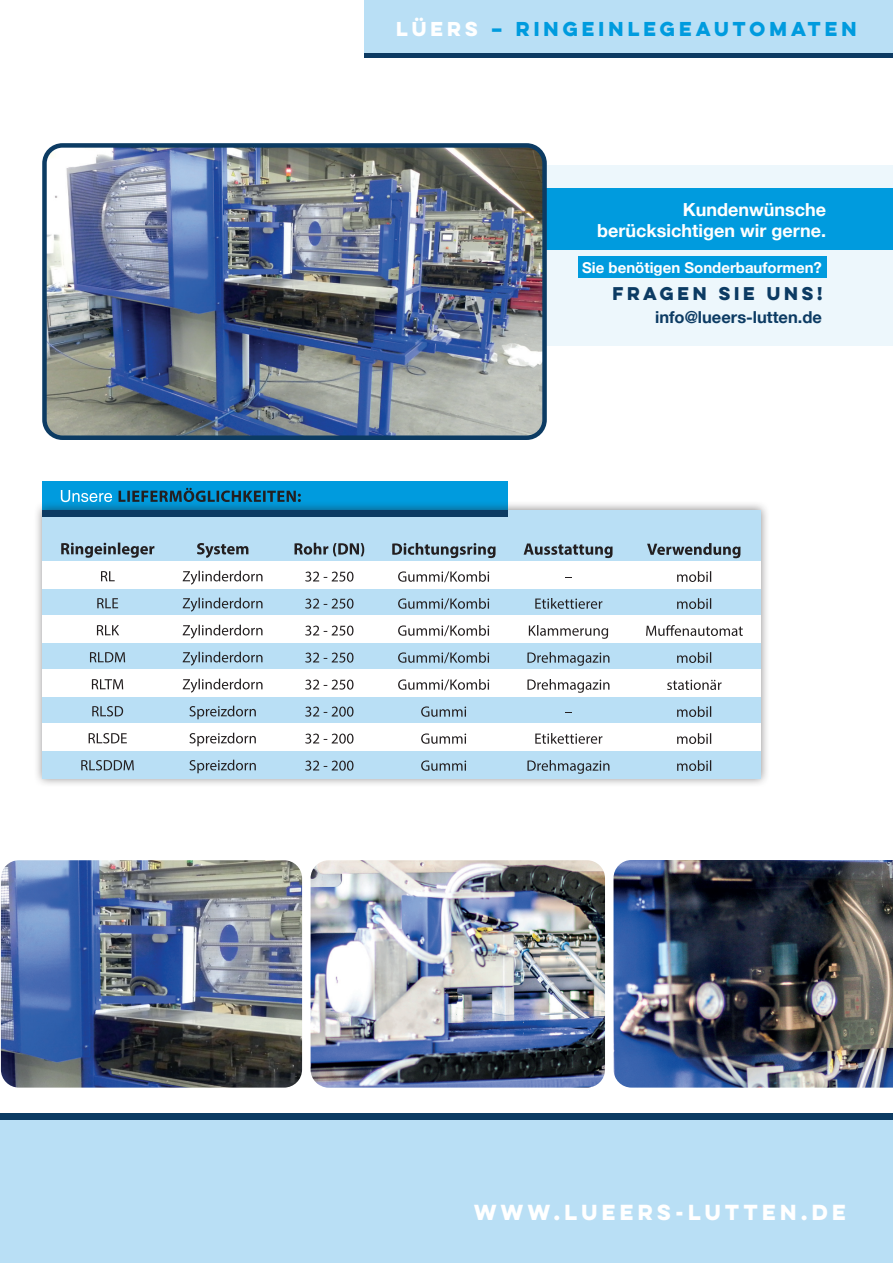
<style>
.page{position:relative;width:893px;height:1263px;background:#fff}
.page>*{position:absolute;margin:0;border:0;box-sizing:border-box;transform-origin:0 0}
.t1{font:700 19.5px "Lulo Clean One";color:#fff}
.t2{font:700 18px/21px "Helvetica Neue";color:#fff;text-align:right}
.t3{font:700 18px "Lulo Clean One";color:#009bde}
.t4{font:700 16.5px "Helvetica Neue";color:#0c3b63}
.t5{font:700 16.5px "Lulo Clean One";color:#0c3b63}
.t6{font:700 15px "Helvetica Neue";color:#fff}
.s1{color:#fff}
</style>
<div class="page">
<img style="left:613px;top:860px;width:280px;height:227px">
<img style="left:311px;top:860px;width:294px;height:227px">
<img style="left:1px;top:860px;width:301px;height:227px">
<div style="left:0;top:1116px;width:893px;height:147px;background:#b9dff5"></div>
<div style="left:0;top:1113px;width:893px;height:6px;background:#0c3b63"></div>
<div style="left:43px;top:481px;width:464px;height:30px;background:#009bde"></div>
<div style="left:34px;top:501px;width:736px;height:287px;background:#231f20;opacity:.51"></div>
<div style="left:43px;top:510px;width:718px;height:268px;background:#b9dff5"></div>
<div style="left:43px;top:562px;width:718px;height:27px;background:#fff"></div>
<div style="left:43px;top:616px;width:718px;height:27px;background:#fff"></div>
<div style="left:43px;top:670px;width:718px;height:27px;background:#fff"></div>
<div style="left:43px;top:724px;width:718px;height:27px;background:#fff"></div>
<svg style="left:81px;top:760px;width:53px;height:10px"></svg>
<svg style="left:89px;top:733px;width:38px;height:10px"></svg>
<svg style="left:92px;top:706px;width:31px;height:10px"></svg>
<svg style="left:92px;top:679px;width:31px;height:10px"></svg>
<svg style="left:90px;top:652px;width:35px;height:10px"></svg>
<svg style="left:97px;top:625px;width:22px;height:10px"></svg>
<svg style="left:97px;top:598px;width:21px;height:10px"></svg>
<svg style="left:101px;top:571px;width:14px;height:10px"></svg>
<svg style="left:61px;top:543px;width:93px;height:15px"></svg>
<svg style="left:527px;top:760px;width:82px;height:14px"></svg>
<svg style="left:535px;top:733px;width:67px;height:11px"></svg>
<svg style="left:527px;top:679px;width:82px;height:14px"></svg>
<svg style="left:527px;top:652px;width:82px;height:14px"></svg>
<svg style="left:529px;top:625px;width:79px;height:14px"></svg>
<svg style="left:535px;top:598px;width:67px;height:11px"></svg>
<svg style="left:524px;top:543px;width:89px;height:15px"></svg>
<svg style="left:677px;top:760px;width:34px;height:11px"></svg>
<svg style="left:677px;top:733px;width:34px;height:11px"></svg>
<svg style="left:677px;top:706px;width:34px;height:11px"></svg>
<svg style="left:667px;top:680px;width:55px;height:10px"></svg>
<svg style="left:677px;top:652px;width:34px;height:11px"></svg>
<svg style="left:646px;top:625px;width:97px;height:11px"></svg>
<svg style="left:677px;top:598px;width:34px;height:11px"></svg>
<svg style="left:677px;top:571px;width:34px;height:11px"></svg>
<svg style="left:647px;top:543px;width:93px;height:15px"></svg>
<svg style="left:421px;top:760px;width:45px;height:11px"></svg>
<svg style="left:421px;top:733px;width:45px;height:11px"></svg>
<svg style="left:421px;top:706px;width:45px;height:11px"></svg>
<svg style="left:398px;top:679px;width:91px;height:11px"></svg>
<svg style="left:398px;top:652px;width:91px;height:11px"></svg>
<svg style="left:398px;top:625px;width:91px;height:11px"></svg>
<svg style="left:398px;top:598px;width:91px;height:11px"></svg>
<svg style="left:398px;top:571px;width:91px;height:11px"></svg>
<svg style="left:392px;top:543px;width:104px;height:15px"></svg>
<svg style="left:305px;top:760px;width:48px;height:11px"></svg>
<svg style="left:305px;top:733px;width:48px;height:11px"></svg>
<svg style="left:305px;top:706px;width:48px;height:11px"></svg>
<svg style="left:305px;top:679px;width:48px;height:11px"></svg>
<svg style="left:305px;top:652px;width:48px;height:11px"></svg>
<svg style="left:305px;top:625px;width:48px;height:11px"></svg>
<svg style="left:305px;top:598px;width:48px;height:11px"></svg>
<svg style="left:305px;top:571px;width:48px;height:11px"></svg>
<svg style="left:294px;top:543px;width:70px;height:13px"></svg>
<svg style="left:190px;top:760px;width:66px;height:13px"></svg>
<svg style="left:190px;top:733px;width:66px;height:13px"></svg>
<svg style="left:190px;top:706px;width:66px;height:13px"></svg>
<svg style="left:183px;top:679px;width:79px;height:14px"></svg>
<svg style="left:183px;top:652px;width:79px;height:14px"></svg>
<svg style="left:183px;top:625px;width:79px;height:14px"></svg>
<svg style="left:183px;top:598px;width:79px;height:14px"></svg>
<svg style="left:183px;top:571px;width:79px;height:14px"></svg>
<svg style="left:197px;top:543px;width:51px;height:15px"></svg>
<svg style="left:119px;top:488px;width:182px;height:14px"></svg>
<svg style="left:61px;top:490px;width:51px;height:12px"></svg>
<div style="left:43px;top:510px;width:464px;height:7px;background:#0c3b63"></div>
<div style="left:364px;top:0;width:529px;height:53px;background:#b9dff5"></div>
<hr style="left:364px;top:53px;width:529px;height:4px;background:#0c3b63">
<div style="left:446px;top:166px;width:447px;height:180px;background:#edf7fc"></div>
<div style="left:417px;top:188px;width:476px;height:62px;background:#009bde"></div>
<div style="left:578px;top:256px;width:248px;height:21px;background:#009bde"></div>
<img style="left:47px;top:148px;width:495px;height:287px">
<div style="left:42px;top:143px;width:505px;height:297px;border:4px solid #0c3b63;border-radius:18px"></div>
<p class="t3" style="left:396px;top:15px;width:466px"><span class="s1">LÜERS</span> – RINGEINLEGEAUTOMATEN</p>
<p class="t2" style="left:597px;top:199px;width:230px">Kundenwünsche berücksichtigen wir gerne.</p>
<p class="t6" style="left:582px;top:258px;width:241px">Sie benötigen Sonderbauformen?</p>
<p class="t5" style="left:612px;top:280px;width:215px">FRAGEN SIE UNS!</p>
<p class="t4" style="left:655px;top:307px;width:168px">info@lueers-lutten.de</p>
<p class="t1" style="left:474px;top:1197px;width:378px">WWW.LUEERS-LUTTEN.DE</p>
</div>
